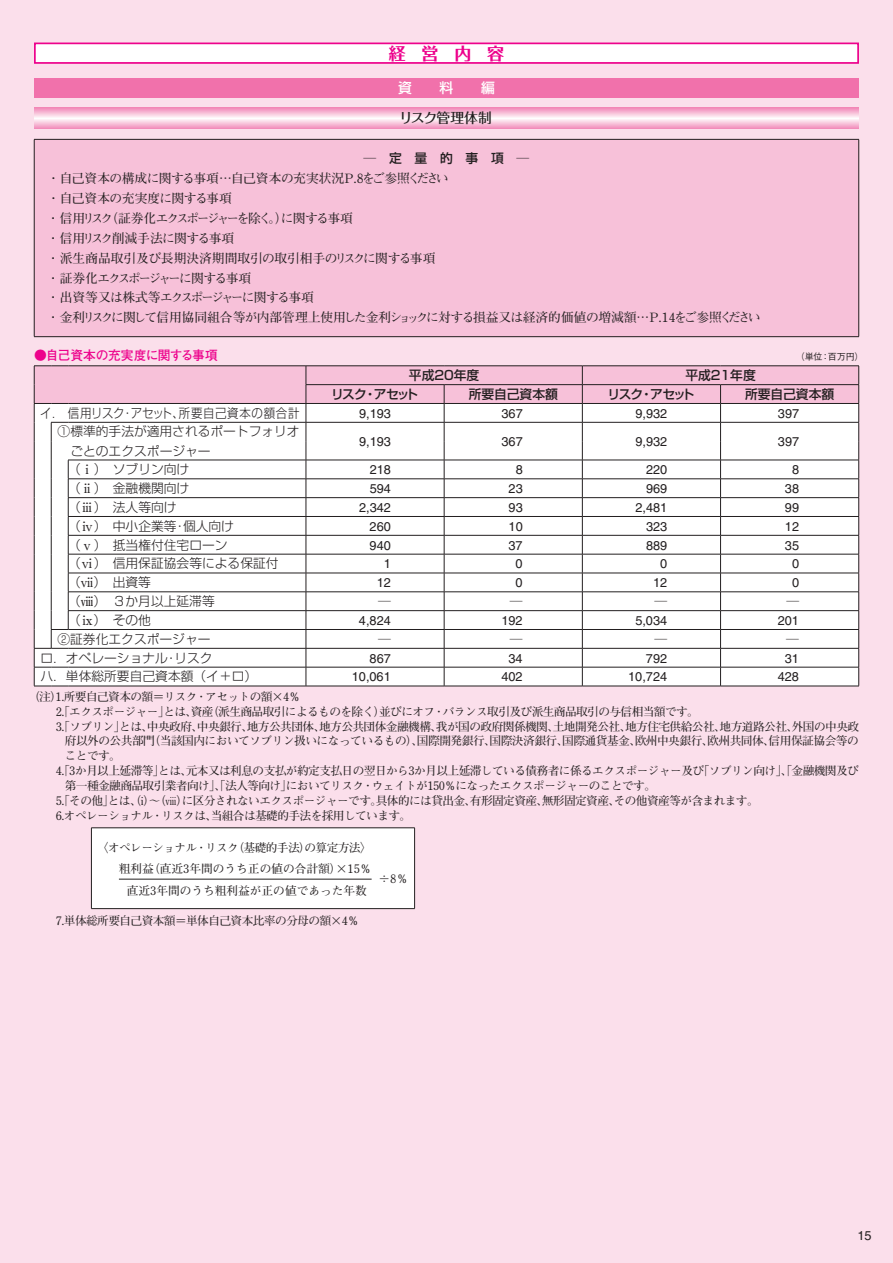
<style>
.page{position:relative;width:893px;height:1263px;background:#fbdfeb}
.page>*{position:absolute;margin:0;border:0;box-sizing:border-box;transform-origin:0 0}
.t1{font:700 16.95px "Folk Pro";color:#ed028c}
.t2{font:500 13.8px "Shin Go Pro";color:#fff}
.t3{font:500 13.8px "Folk Pro";letter-spacing:-.025em;color:#231f20}
.t4{font:700 12.75px/19.8px "Futo Min A101 Pro";letter-spacing:-.045em;color:#231f20}
.t5{font:300 12.75px/19.2px "Shin Go Pro";color:#231f20}
.t6{font:12.75px "Helvetica";color:#231f20}
.t7{font:500 12.75px "Shin Go Pro";color:#231f20}
.t8{font:300 12.75px "Shin Go Pro";letter-spacing:.05em;color:#231f20;scale:.9 1}
.t9{font:700 12.75px "Futo Go B101 Pro";letter-spacing:-.02em;color:#ed028c}
.t10{font:500 12.75px "Gothic BBB Pro";color:#231f20}
.t11{font:700 11.7px "Futo Min A101 Pro";letter-spacing:-.05em;color:#231f20}
.t12{font:700 11.7px "Futo Min A101 Pro";color:#231f20}
.t13{font:500 9px "Gothic BBB Pro";color:#231f20}
.s1{font-family:"Ryumin Pro";font-weight:500}
</style>
<div class="page">
<div style="left:35px;top:43px;width:823px;height:20px;background:#fff"></div>
<div style="left:34px;top:43px;width:825px;height:21px;border:2px solid #ed028c"></div>
<div style="left:34px;top:79px;width:825px;height:19px;background:#f171ab"></div>
<div style="left:34px;top:139px;width:825px;height:198px;background:#f7c1d9"></div>
<hr style="left:34px;top:139px;width:825px;height:1px;background:#231f20">
<hr style="left:34px;top:140px;width:1px;height:196px;background:#231f20">
<hr style="left:858px;top:140px;width:1px;height:196px;background:#231f20">
<hr style="left:34px;top:336px;width:825px;height:1px;background:#231f20">
<svg style="left:34px;top:366px;width:825px;height:321px;background:#ece6e8"></svg>
<hr style="left:306px;top:686px;width:138px;height:1px;background:#231f20">
<hr style="left:444px;top:686px;width:138px;height:1px;background:#231f20">
<hr style="left:582px;top:686px;width:138px;height:1px;background:#231f20">
<hr style="left:720px;top:686px;width:139px;height:1px;background:#231f20">
<div style="left:91px;top:828px;width:324px;height:80px;background:#fff"></div>
<hr style="left:91px;top:827px;width:324px;height:1px;background:#231f20">
<hr style="left:91px;top:828px;width:1px;height:80px;background:#231f20">
<hr style="left:414px;top:828px;width:1px;height:80px;background:#231f20">
<hr style="left:91px;top:908px;width:324px;height:1px;background:#231f20">
<hr style="left:119px;top:879px;width:253px;height:1px;background:#231f20">
<svg style="left:34px;top:107px;width:825px;height:22px"></svg>
<h1 class="t1" style="left:389px;top:39px;width:117px">経営内容</h1>
<p class="t2" style="left:398px;top:77px;width:98px">資　　料　　編</p>
<p class="t3" style="left:399px;top:106px;width:94px">リスク管理体制</p>
<p class="t7" style="left:364px;top:148px;width:167px">─　定　量　的　事　項　─</p>
<p class="t4" style="left:47px;top:167px;width:715px">・自己資本の構成に関する事項…自己資本の充実状況P.8をご参照ください<br>・自己資本の充実度に関する事項<br>・信用リスク（証券化エクスポージャーを除く。）に関する事項<br>・信用リスク削減手法に関する事項<br>・派生商品取引及び長期決済期間取引の取引相手のリスクに関する事項<br>・証券化エクスポージャーに関する事項<br>・出資等又は株式等エクスポージャーに関する事項<br>・金利リスクに関して信用協同組合等が内部管理上使用した金利ショックに対する損益又は経済的価値の増減額…P.14をご参照ください</p>
<p class="t9" style="left:34px;top:345px;width:185px">●自己資本の充実度に関する事項</p>
<p class="t13" style="left:796px;top:349px;width:69px">（単位：百万円）</p>
<p class="t7" style="left:409px;top:365px;width:72px">平成20年度</p>
<p class="t7" style="left:685px;top:365px;width:72px">平成21年度</p>
<p class="t7" style="left:331px;top:384px;width:89px">リスク・アセット</p>
<p class="t7" style="left:469px;top:384px;width:91px">所要自己資本額</p>
<p class="t7" style="left:607px;top:384px;width:89px">リスク・アセット</p>
<p class="t7" style="left:745px;top:384px;width:91px">所要自己資本額</p>
<p class="t8" style="left:40px;top:402px;width:290px">イ.　信用リスク・アセット、所要自己資本の額合計</p>
<p class="t6" style="left:359px;top:406px;width:33px">9,193</p>
<p class="t6" style="left:501px;top:406px;width:23px">367</p>
<p class="t6" style="left:635px;top:406px;width:33px">9,932</p>
<p class="t6" style="left:778px;top:406px;width:23px">397</p>
<p class="t5" style="left:70px;top:420px;width:231px;text-indent:-13px">①標準的手法が適用されるポートフォリオごとのエクスポージャー</p>
<p class="t6" style="left:359px;top:434px;width:33px">9,193</p>
<p class="t6" style="left:501px;top:434px;width:23px">367</p>
<p class="t6" style="left:635px;top:434px;width:33px">9,932</p>
<p class="t6" style="left:778px;top:434px;width:23px">397</p>
<p class="t5" style="left:68px;top:458px;width:123px">（<span class="s1">ⅰ</span>） ソブリン向け</p>
<p class="t6" style="left:370px;top:462px;width:23px">218</p>
<p class="t6" style="left:516px;top:462px;width:9px">8</p>
<p class="t6" style="left:646px;top:462px;width:23px">220</p>
<p class="t6" style="left:792px;top:462px;width:9px">8</p>
<p class="t5" style="left:68px;top:477px;width:123px">（<span class="s1">ⅱ</span>） 金融機関向け</p>
<p class="t6" style="left:370px;top:481px;width:23px">594</p>
<p class="t6" style="left:509px;top:481px;width:16px">23</p>
<p class="t6" style="left:646px;top:481px;width:23px">969</p>
<p class="t6" style="left:785px;top:481px;width:16px">38</p>
<p class="t5" style="left:68px;top:496px;width:110px">（<span class="s1">ⅲ</span>） 法人等向け</p>
<p class="t6" style="left:359px;top:500px;width:33px">2,342</p>
<p class="t6" style="left:509px;top:500px;width:16px">93</p>
<p class="t6" style="left:635px;top:500px;width:33px">2,481</p>
<p class="t6" style="left:785px;top:500px;width:16px">99</p>
<p class="t5" style="left:68px;top:515px;width:167px">（<span class="s1">ⅳ</span>） 中小企業等・個人向け</p>
<p class="t6" style="left:370px;top:519px;width:23px">260</p>
<p class="t6" style="left:509px;top:519px;width:16px">10</p>
<p class="t6" style="left:646px;top:519px;width:23px">323</p>
<p class="t6" style="left:785px;top:519px;width:16px">12</p>
<p class="t5" style="left:68px;top:534px;width:161px">（<span class="s1">ⅴ</span>） 抵当権付住宅ローン</p>
<p class="t6" style="left:370px;top:538px;width:23px">940</p>
<p class="t6" style="left:509px;top:538px;width:16px">37</p>
<p class="t6" style="left:646px;top:538px;width:23px">889</p>
<p class="t6" style="left:785px;top:538px;width:16px">35</p>
<p class="t5" style="left:68px;top:552px;width:212px">（<span class="s1">ⅵ</span>） 信用保証協会等による保証付</p>
<p class="t6" style="left:384px;top:556px;width:9px">1</p>
<p class="t6" style="left:516px;top:556px;width:9px">0</p>
<p class="t6" style="left:660px;top:556px;width:9px">0</p>
<p class="t6" style="left:792px;top:556px;width:9px">0</p>
<p class="t5" style="left:68px;top:571px;width:84px">（<span class="s1">ⅶ</span>） 出資等</p>
<p class="t6" style="left:377px;top:575px;width:16px">12</p>
<p class="t6" style="left:516px;top:575px;width:9px">0</p>
<p class="t6" style="left:653px;top:575px;width:16px">12</p>
<p class="t6" style="left:792px;top:575px;width:9px">0</p>
<p class="t5" style="left:68px;top:590px;width:148px">（<span class="s1">ⅷ</span>） ３か月以上延滞等</p>
<p class="t10" style="left:378px;top:591px;width:14px">─</p>
<p class="t10" style="left:510px;top:591px;width:14px">─</p>
<p class="t10" style="left:654px;top:591px;width:14px">─</p>
<p class="t10" style="left:786px;top:591px;width:14px">─</p>
<p class="t5" style="left:68px;top:609px;width:84px">（<span class="s1">ⅸ</span>） その他</p>
<p class="t6" style="left:359px;top:613px;width:33px">4,824</p>
<p class="t6" style="left:501px;top:613px;width:23px">192</p>
<p class="t6" style="left:635px;top:613px;width:33px">5,034</p>
<p class="t6" style="left:778px;top:613px;width:23px">201</p>
<p class="t5" style="left:57px;top:628px;width:155px">②証券化エクスポージャー</p>
<p class="t10" style="left:378px;top:629px;width:14px">─</p>
<p class="t10" style="left:510px;top:629px;width:14px">─</p>
<p class="t10" style="left:654px;top:629px;width:14px">─</p>
<p class="t10" style="left:786px;top:629px;width:14px">─</p>
<p class="t5" style="left:40px;top:646px;width:174px">ロ．オペレーショナル・リスク</p>
<p class="t6" style="left:370px;top:651px;width:23px">867</p>
<p class="t6" style="left:508px;top:651px;width:16px">34</p>
<p class="t6" style="left:646px;top:651px;width:23px">792</p>
<p class="t6" style="left:785px;top:651px;width:16px">31</p>
<p class="t5" style="left:40px;top:665px;width:218px">ハ．単体総所要自己資本額（イ＋ロ）</p>
<p class="t6" style="left:352px;top:669px;width:41px">10,061</p>
<p class="t6" style="left:501px;top:669px;width:23px">402</p>
<p class="t6" style="left:628px;top:669px;width:41px">10,724</p>
<p class="t6" style="left:778px;top:669px;width:23px">428</p>
<p class="t11" style="left:28px;top:687px;width:274px">（注）1.所要自己資本の額＝リスク・アセットの額×4％</p>
<p class="t11" style="left:56px;top:702px;width:645px">2.「エクスポージャー」とは、資産（派生商品取引によるものを除く）並びにオフ・バランス取引及び派生商品取引の与信相当額です。</p>
<p class="t11" style="left:56px;top:717px;width:805px">3.「ソブリン」とは、中央政府、中央銀行、地方公共団体、地方公共団体金融機構、我が国の政府関係機関、土地開発公社、地方住宅供給公社、地方道路公社、外国の中央政</p>
<p class="t11" style="left:65px;top:732px;width:795px">府以外の公共部門（当該国内においてソブリン扱いになっているもの）、国際開発銀行、国際決済銀行、国際通貨基金、欧州中央銀行、欧州共同体、信用保証協会等の</p>
<p class="t11" style="left:65px;top:747px;width:58px">ことです。</p>
<p class="t11" style="left:56px;top:762px;width:805px">4.「3か月以上延滞等」とは、元本又は利息の支払が約定支払日の翌日から3か月以上延滞している債務者に係るエクスポージャー及び「ソブリン向け」、「金融機関及び</p>
<p class="t11" style="left:65px;top:776px;width:593px">第一種金融商品取引業者向け」、「法人等向け」においてリスク・ウェイトが150％になったエクスポージャーのことです。</p>
<p class="t11" style="left:56px;top:791px;width:704px">5.「その他」とは、（i）～（ⅷ）に区分されないエクスポージャーです。具体的には貸出金、有形固定資産、無形固定資産、その他資産等が含まれます。</p>
<p class="t11" style="left:56px;top:806px;width:357px">6.オペレーショナル・リスクは、当組合は基礎的手法を採用しています。</p>
<p class="t11" style="left:92px;top:838px;width:282px">　〈オペレーショナル・リスク（基礎的手法）の算定方法〉</p>
<p class="t12" style="left:92px;top:859px;width:281px">　　 粗利益（直近3年間のうち正の値の合計額）×15％</p>
<p class="t12" style="left:127px;top:881px;width:242px">直近3年間のうち粗利益が正の値であった年数</p>
<p class="t11" style="left:379px;top:869px;width:31px">÷8％</p>
<p class="t11" style="left:56px;top:912px;width:305px">7.単体総所要自己資本額＝単体自己資本比率の分母の額×4％</p>
<p class="t6" style="left:857px;top:1228px;width:16px">15</p>
</div>
